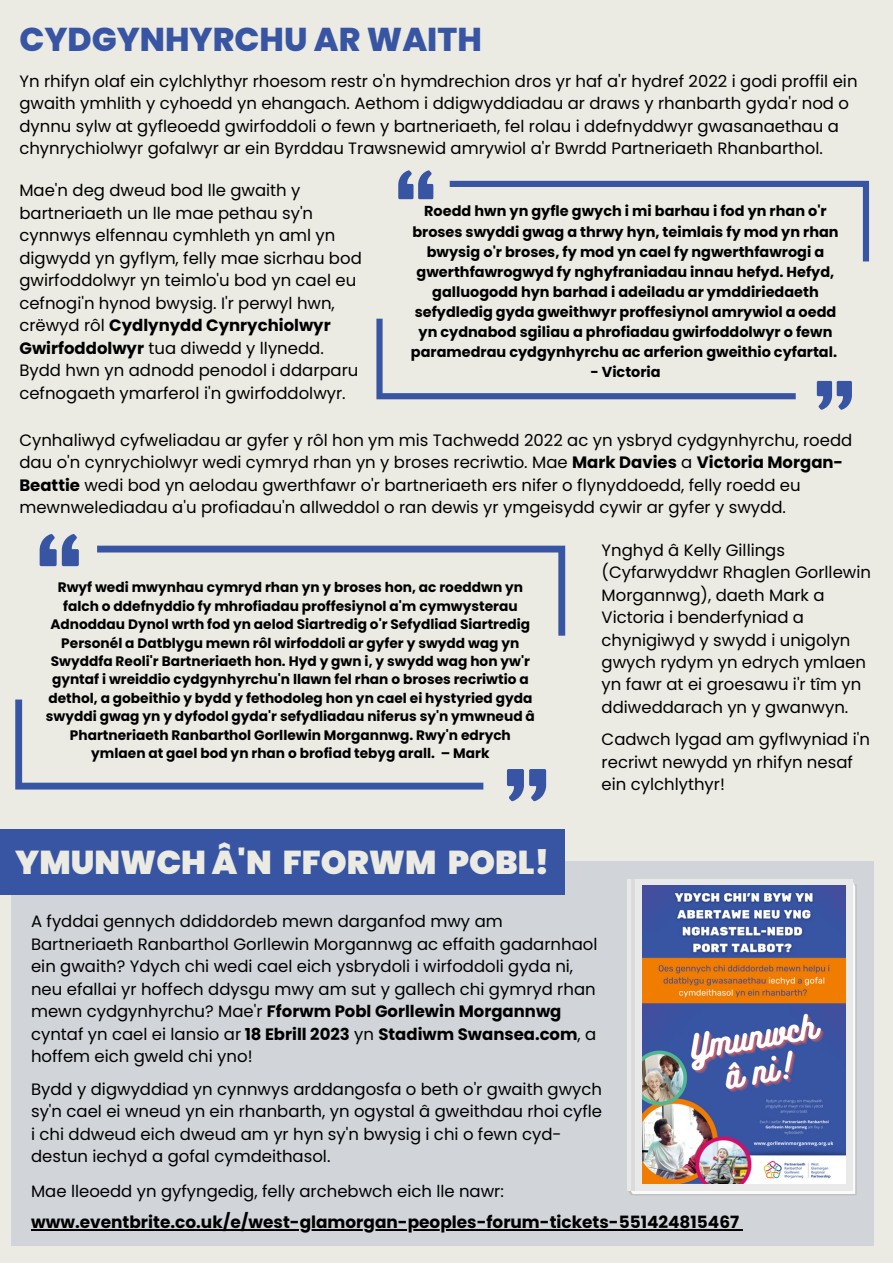
<style>
.page{position:relative;width:893px;height:1264px;background:#fff}
.page>*{position:absolute;margin:0;border:0;box-sizing:border-box;transform-origin:0 0}
.t1{font:900 33px "Poppins";color:#ecebe3}
.t2{font:800 33px "Poppins";color:#3855a4}
.t3{font:700 16.95px "Poppins";color:#000}
.t4{font:16.5px/22.5px "Poppins";color:#000}
.t5{font:700 14.4px/20.1px "Poppins";color:#000;text-align:center}
.t6{font:700 13.65px/18.5px "Poppins";color:#000;text-align:center}
.s1{font-weight:700}
</style>
<div class="page">
<div style="left:0;top:0;width:892px;height:1262px;background:#ecebe3"></div>
<div style="left:11px;top:860px;width:862px;height:385px;background:#d1d5d9"></div>
<div style="left:0;top:829px;width:565px;height:65px;background:#3855a4"></div>
<svg style="left:40px;top:534px;width:39px;height:32px"></svg>
<svg style="left:507px;top:769px;width:39px;height:32px"></svg>
<svg style="left:97px;top:545px;width:468px;height:90px"></svg>
<svg style="left:15px;top:699px;width:468px;height:90px"></svg>
<svg style="left:398px;top:170px;width:35px;height:29px"></svg>
<svg style="left:816px;top:381px;width:35px;height:29px"></svg>
<svg style="left:449px;top:181px;width:419px;height:80px"></svg>
<svg style="left:376px;top:319px;width:419px;height:80px"></svg>
<svg style="left:629px;top:881px;width:226px;height:312px;background:#f3f3f4"></svg>
<div style="left:627px;top:879px;width:225px;height:311px;background:#e9e9e9"></div>
<img style="left:642px;top:885px;width:203px;height:297px">
<hr style="left:631px;top:879px;width:3px;height:311px;background:#dbdbdb">
<hr style="left:31px;top:1229px;width:708px;height:1px;background:#000">
<h1 class="t2" style="left:19px;top:16px;width:464px">CYDGYNHYRCHU AR WAITH</h1>
<p class="t4" style="left:19px;top:70px;width:839px">Yn rhifyn olaf ein cylchlythyr rhoesom restr o'n hymdrechion dros yr haf a'r hydref 2022 i godi proffil ein gwaith ymhlith y cyhoedd yn ehangach. Aethom i ddigwyddiadau ar draws y rhanbarth gyda'r nod o dynnu sylw at gyfleoedd gwirfoddoli o fewn y bartneriaeth, fel rolau i ddefnyddwyr gwasanaethau a chynrychiolwyr gofalwyr ar ein Byrddau Trawsnewid amrywiol a'r Bwrdd Partneriaeth Rhanbarthol.</p>
<p class="t4" style="left:19px;top:179px;width:344px">Mae'n deg dweud bod lle gwaith y bartneriaeth un lle mae pethau sy'n cynnwys elfennau cymhleth yn aml yn digwydd yn gyflym, felly mae sicrhau bod gwirfoddolwyr yn teimlo'u bod yn cael eu cefnogi'n hynod bwysig. I'r perwyl hwn, crëwyd rôl <span class="s1">Cydlynydd Cynrychiolwyr Gwirfoddolwyr</span> tua diwedd y llynedd.<br>Bydd hwn yn adnodd penodol i ddarparu cefnogaeth ymarferol i'n gwirfoddolwyr.</p>
<p class="t4" style="left:19px;top:429px;width:834px">Cynhaliwyd cyfweliadau ar gyfer y rôl hon ym mis Tachwedd 2022 ac yn ysbryd cydgynhyrchu, roedd dau o'n cynrychiolwyr wedi cymryd rhan yn y broses recriwtio. Mae <span class="s1">Mark Davies</span> a <span class="s1">Victoria Morgan-Beattie</span> wedi bod yn aelodau gwerthfawr o'r bartneriaeth ers nifer o flynyddoedd, felly roedd eu mewnwelediadau a'u profiadau'n allweddol o ran dewis yr ymgeisydd cywir ar gyfer y swydd.</p>
<p class="t4" style="left:601px;top:538px;width:271px">Ynghyd â Kelly Gillings (Cyfarwyddwr Rhaglen Gorllewin<br>Morgannwg), daeth Mark a<br>Victoria i benderfyniad a chynigiwyd y swydd i unigolyn gwych rydym yn edrych ymlaen yn fawr at ei groesawu i'r tîm yn ddiweddarach yn y gwanwyn.</p>
<p class="t4" style="left:601px;top:728px;width:270px">Cadwch lygad am gyflwyniad i'n recriwt newydd yn rhifyn nesaf ein cylchlythyr!</p>
<p class="t5" style="left:411px;top:201px;width:429px">Roedd hwn yn gyfle gwych i mi barhau i fod yn rhan o'r broses swyddi gwag a thrwy hyn, teimlais fy mod yn rhan bwysig o'r broses, fy mod yn cael fy ngwerthfawrogi a gwerthfawrogwyd fy nghyfraniadau innau hefyd. Hefyd, galluogodd hyn barhad i adeiladu ar ymddiriedaeth sefydledig gyda gweithwyr proffesiynol amrywiol a oedd yn cydnabod sgiliau a phrofiadau gwirfoddolwyr o fewn paramedrau cydgynhyrchu ac arferion gweithio cyfartal.</p>
<p class="t5" style="left:590px;top:362px;width:72px">- Victoria</p>
<p class="t6" style="left:46px;top:578px;width:490px">Rwyf wedi mwynhau cymryd rhan yn y broses hon, ac roeddwn yn falch o ddefnyddio fy mhrofiadau proffesiynol a'm cymwysterau Adnoddau Dynol wrth fod yn aelod Siartredig o'r Sefydliad Siartredig Personél a Datblygu mewn rôl wirfoddoli ar gyfer y swydd wag yn Swyddfa Reoli'r Bartneriaeth hon. Hyd y gwn i, y swydd wag hon yw'r gyntaf i wreiddio cydgynhyrchu'n llawn fel rhan o broses recriwtio a dethol, a gobeithio y bydd y fethodoleg hon yn cael ei hystyried gyda swyddi gwag yn y dyfodol gyda'r sefydliadau niferus sy'n ymwneud â Phartneriaeth Ranbarthol Gorllewin Morgannwg. Rwy'n edrych ymlaen at gael bod yn rhan o brofiad tebyg arall. – Mark</p>
<h1 class="t1" style="left:15px;top:839px;width:535px">YMUNWCH Â'N FFORWM POBL!</h1>
<p class="t4" style="left:31px;top:910px;width:567px">A fyddai gennych ddiddordeb mewn darganfod mwy am Bartneriaeth Ranbarthol Gorllewin Morgannwg ac effaith gadarnhaol ein gwaith? Ydych chi wedi cael eich ysbrydoli i wirfoddoli gyda ni, neu efallai yr hoffech ddysgu mwy am sut y gallech chi gymryd rhan mewn cydgynhyrchu? Mae'r <span class="s1">Fforwm Pobl Gorllewin Morgannwg </span>cyntaf yn cael ei lansio ar <span class="s1">18 Ebrill 2023</span> yn <span class="s1">Stadiwm Swansea.com</span>, a hoffem eich gweld chi yno!</p>
<p class="t4" style="left:31px;top:1077px;width:572px">Bydd y digwyddiad yn cynnwys arddangosfa o beth o'r gwaith gwych sy'n cael ei wneud yn ein rhanbarth, yn ogystal â gweithdau rhoi cyfle i chi ddweud eich dweud am yr hyn sy'n bwysig i chi o fewn cyd&shy;destun iechyd a gofal cymdeithasol.</p>
<p class="t4" style="left:31px;top:1179px;width:474px">Mae lleoedd yn gyfyngedig, felly archebwch eich lle nawr:</p>
<p class="t3" style="left:31px;top:1210px;width:709px">www.eventbrite.co.uk/e/west-glamorgan-peoples-forum-tickets-551424815467</p>
</div>
